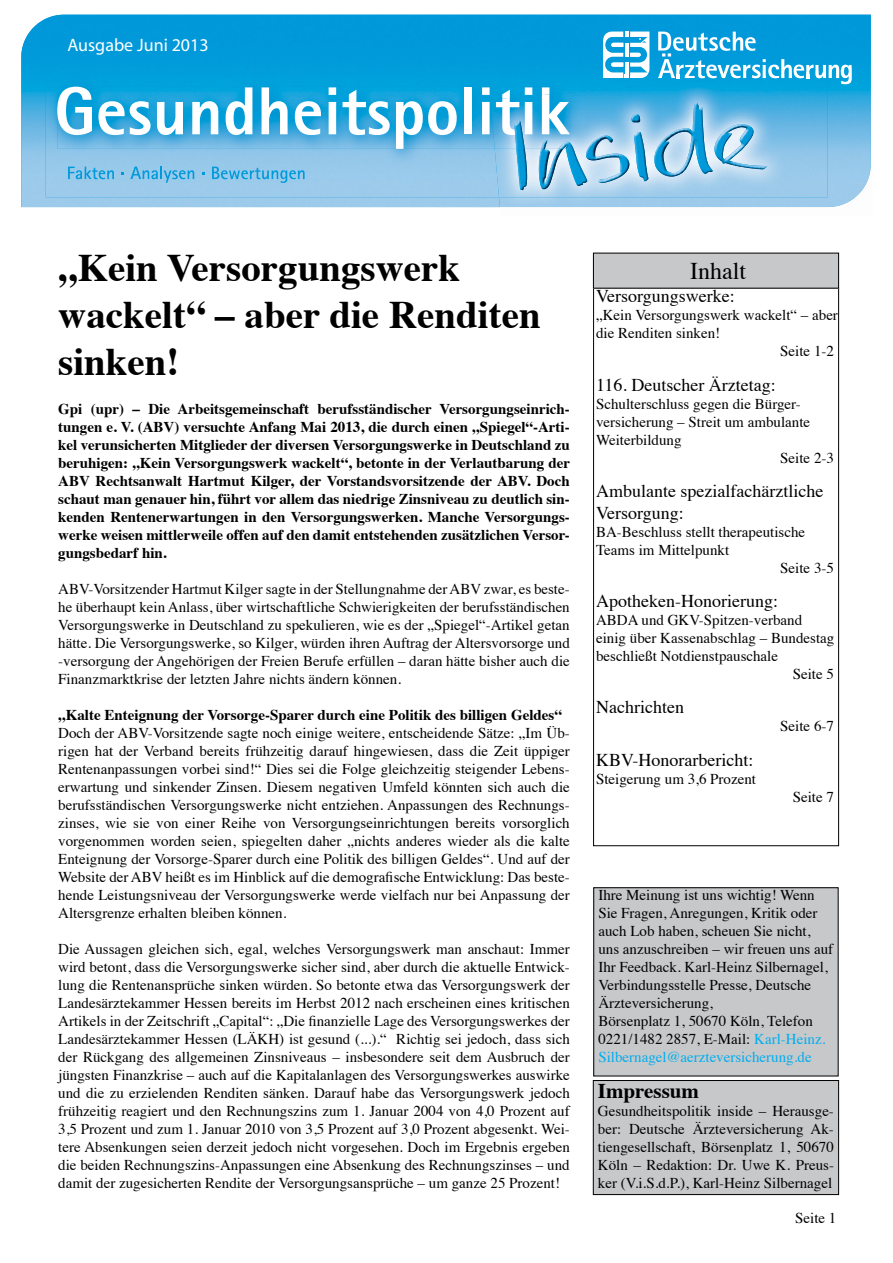
<style>
.page{position:relative;width:893px;height:1263px;background:#fff}
.page>*{position:absolute;margin:0;border:0;box-sizing:border-box;transform-origin:0 0}
.t1{font:700 39px/46.8px "Times";color:#000}
.t2{font:24px "Times";color:#000}
.t3{font:700 21px "Times";color:#000}
.t4{font:18px/21.6px "Times";color:#000}
.t5{font:18px "Myriad";color:#fff}
.t6{font:15px/18px "Times";color:#000;text-align:justify}
.t7{font:700 15px/18px "Times";color:#000;text-align:justify}
.s1{color:#00aeef}
</style>
<div class="page">
<div style="left:593px;top:288px;width:246px;height:558px;border:1px solid #000"></div>
<div style="left:593px;top:253px;width:246px;height:35px;background:#c7c8ca"></div>
<img style="left:21px;top:15px;width:785px;height:192px">
<img style="left:46px;top:75px;width:449px;height:122px">
<svg style="left:603px;top:31px;width:47px;height:35px"></svg>
<img style="left:67px;top:167px;width:145px;height:16px">
<svg style="left:68px;top:167px;width:46px;height:12px"></svg>
<svg style="left:130px;top:167px;width:64px;height:16px"></svg>
<svg style="left:212px;top:167px;width:93px;height:16px"></svg>
<img style="left:57px;top:87px;width:438px;height:62px">
<svg style="left:57px;top:87px;width:35px;height:48px"></svg>
<svg style="left:98px;top:101px;width:53px;height:34px"></svg>
<svg style="left:157px;top:102px;width:26px;height:33px"></svg>
<svg style="left:192px;top:101px;width:26px;height:33px"></svg>
<svg style="left:226px;top:87px;width:26px;height:48px"></svg>
<svg style="left:262px;top:87px;width:26px;height:47px"></svg>
<svg style="left:295px;top:101px;width:26px;height:34px"></svg>
<svg style="left:329px;top:87px;width:7px;height:47px"></svg>
<svg style="left:343px;top:90px;width:47px;height:45px"></svg>
<svg style="left:396px;top:101px;width:61px;height:48px"></svg>
<div style="left:464px;top:87px;width:8px;height:47px;background:#fff"></div>
<svg style="left:482px;top:87px;width:8px;height:47px"></svg>
<img style="left:499px;top:66px;width:372px;height:141px">
<img style="left:495px;top:75px;width:333px;height:122px">
<svg style="left:658px;top:32px;width:194px;height:52px;background:#34afe1"></svg>
<img style="left:570px;top:127px;width:176px;height:57px">
<img style="left:490px;top:93px;width:80px;height:56px">
<img style="left:519px;top:94px;width:51px;height:41px">
<img style="left:516px;top:149px;width:11px;height:41px">
<img style="left:514px;top:121px;width:11px;height:28px">
<svg style="left:496px;top:90px;width:23px;height:45px"></svg>
<img style="left:539px;top:143px;width:48px;height:46px">
<img style="left:541px;top:141px;width:29px;height:8px">
<img style="left:586px;top:132px;width:62px;height:51px">
<img style="left:654px;top:103px;width:59px;height:74px">
<img style="left:631px;top:114px;width:135px;height:55px">
<div style="left:593px;top:1080px;width:246px;height:114px;background:#c7c8ca"></div>
<div style="left:593px;top:1080px;width:246px;height:115px;border:1px solid #000"></div>
<div style="left:594px;top:888px;width:244px;height:188px;background:#c7c8ca"></div>
<div style="left:593px;top:887px;width:245px;height:189px;border:1px solid #000"></div>
<p class="t5" style="left:67px;top:36px;width:143px">Ausgabe Juni 2013</p>
<h1 class="t1" style="left:58px;top:241px;width:484px">„Kein Versorgungswerk wackelt“ – aber die Renditen sinken!</h1>
<p class="t7" style="left:58px;top:398px;width:513px">Gpi (upr) – Die Arbeitsgemeinschaft berufsständischer Versorgungseinrich&shy;tungen e. V. (ABV) versuchte Anfang Mai 2013, die durch einen „Spiegel“-Arti&shy;kel verunsicherten Mitglieder der diversen Versorgungswerke in Deutschland zu beruhigen: „Kein Versorgungswerk wackelt“, betonte in der Verlautbarung der ABV Rechtsanwalt Hartmut Kilger, der Vorstandsvorsitzende der ABV. Doch schaut man genauer hin, führt vor allem das niedrige Zinsniveau zu deutlich sin&shy;kenden Rentenerwartungen in den Versorgungswerken. Manche Versorgungs&shy;werke weisen mittlerweile offen auf den damit entstehenden zusätzlichen Versor&shy;gungsbedarf hin.</p>
<p class="t6" style="left:58px;top:579px;width:513px">ABV-Vorsitzender Hartmut Kilger sagte in der Stellungnahme der ABV zwar, es beste&shy;he überhaupt kein Anlass, über wirtschaftliche Schwierigkeiten der berufsständischen Versorgungswerke in Deutschland zu spekulieren, wie es der „Spiegel“-Artikel getan hätte. Die Versorgungswerke, so Kilger, würden ihren Auftrag der Altersvorsorge und -versorgung der Angehörigen der Freien Berufe erfüllen – daran hätte bisher auch die Finanzmarktkrise der letzten Jahre nichts ändern können.</p>
<p class="t7" style="left:58px;top:704px;width:505px">„Kalte Enteignung der Vorsorge-Sparer durch eine Politik des billigen Geldes“</p>
<p class="t6" style="left:58px;top:723px;width:513px">Doch der ABV-Vorsitzende sagte noch einige weitere, entscheidende Sätze: „Im Üb&shy;rigen hat der Verband bereits frühzeitig darauf hingewiesen, dass die Zeit üppiger Rentenanpassungen vorbei sind!“ Dies sei die Folge gleichzeitig steigender Lebens&shy;erwartung und sinkender Zinsen. Diesem negativen Umfeld könnten sich auch die berufsständischen Versorgungswerke nicht entziehen. Anpassungen des Rechnungs&shy;zinses, wie sie von einer Reihe von Versorgungseinrichtungen bereits vorsorglich vorgenommen worden seien, spiegelten daher „nichts anderes wieder als die kalte Enteignung der Vorsorge-Sparer durch eine Politik des billigen Geldes“. Und auf der Website der ABV heißt es im Hinblick auf die demografische Entwicklung: Das beste&shy;hende Leistungsniveau der Versorgungswerke werde vielfach nur bei Anpassung der Altersgrenze erhalten bleiben können.</p>
<p class="t6" style="left:58px;top:939px;width:513px">Die Aussagen gleichen sich, egal, welches Versorgungswerk man anschaut: Immer wird betont, dass die Versorgungswerke sicher sind, aber durch die aktuelle Entwick&shy;lung die Rentenansprüche sinken würden. So betonte etwa das Versorgungswerk der Landesärztekammer Hessen bereits im Herbst 2012 nach erscheinen eines kritischen Artikels in der Zeitschrift „Capital“: „Die finanzielle Lage des Versorgungswerkes der Landesärztekammer Hessen (LÄKH) ist gesund (...).“ Richtig sei jedoch, dass sich der Rückgang des allgemeinen Zinsniveaus – insbesondere seit dem Ausbruch der jüngsten Finanzkrise – auch auf die Kapitalanlagen des Versorgungswerkes auswirke und die zu erzielenden Renditen sänken. Darauf habe das Versorgungswerk jedoch frühzeitig reagiert und den Rechnungszins zum 1. Januar 2004 von 4,0 Prozent auf 3,5 Prozent und zum 1. Januar 2010 von 3,5 Prozent auf 3,0 Prozent abgesenkt. Wei&shy;tere Absenkungen seien derzeit jedoch nicht vorgesehen. Doch im Ergebnis ergeben die beiden Rechnungszins-Anpassungen eine Absenkung des Rechnungszinses – und damit der zugesicherten Rendite der Versorgungsansprüche – um ganze 25 Prozent!</p>
<h2 class="t2" style="left:690px;top:248px;width:57px">Inhalt</h2>
<p class="t4" style="left:596px;top:284px;width:140px">Versorgungswerke:</p>
<p class="t6" style="left:596px;top:305px;width:243px">„Kein Versorgungswerk wackelt“ – aber</p>
<p class="t6" style="left:596px;top:323px;width:126px">die Renditen sinken!</p>
<p class="t6" style="left:780px;top:341px;width:55px">Seite 1-2</p>
<p class="t4" style="left:596px;top:372px;width:181px">116. Deutscher Ärztetag:</p>
<p class="t6" style="left:596px;top:393px;width:206px">Schulterschluss gegen die Bürger-</p>
<p class="t6" style="left:596px;top:411px;width:216px">versicherung – Streit um ambulante</p>
<p class="t6" style="left:596px;top:429px;width:87px">Weiterbildung</p>
<p class="t6" style="left:780px;top:447px;width:55px">Seite 2-3</p>
<p class="t4" style="left:596px;top:479px;width:229px">Ambulante spezialfachärztliche<br>Versorgung:</p>
<p class="t6" style="left:596px;top:521px;width:211px">BA-Beschluss stellt therapeutische</p>
<p class="t6" style="left:596px;top:539px;width:135px">Teams im Mittelpunkt</p>
<p class="t6" style="left:780px;top:557px;width:55px">Seite 3-5</p>
<p class="t4" style="left:596px;top:589px;width:183px">Apotheken-Honorierung:</p>
<p class="t6" style="left:596px;top:610px;width:208px">ABDA und GKV-Spitzen-verband</p>
<p class="t6" style="left:596px;top:628px;width:240px">einig über Kassenabschlag – Bundestag</p>
<p class="t6" style="left:596px;top:646px;width:184px">beschließt Notdienstpauschale</p>
<p class="t6" style="left:793px;top:664px;width:43px">Seite 5</p>
<p class="t4" style="left:596px;top:695px;width:89px">Nachrichten</p>
<p class="t6" style="left:780px;top:716px;width:55px">Seite 6-7</p>
<p class="t4" style="left:596px;top:747px;width:159px">KBV-Honorarbericht:</p>
<p class="t6" style="left:596px;top:768px;width:161px">Steigerung um 3,6 Prozent</p>
<p class="t6" style="left:793px;top:786px;width:43px">Seite 7</p>
<p class="t6" style="left:598px;top:885px;width:236px;text-align:left">Ihre Meinung ist uns wichtig! Wenn Sie Fragen, Anregungen, Kritik oder auch Lob haben, scheuen Sie nicht, uns anzuschreiben – wir freuen uns auf Ihr Feedback. Karl-Heinz Silbernagel, Verbindungsstelle Presse, Deutsche Ärzteversicherung,<br>Börsenplatz 1, 50670 Köln, Telefon 0221/1482 2857, E-Mail: <span class="s1">Karl-Heinz.<br>Silbernagel@aerzteversicherung.de</span></p>
<h3 class="t3" style="left:598px;top:1071px;width:103px">Impressum</h3>
<p class="t6" style="left:598px;top:1101px;width:238px">Gesundheitspolitik inside – Herausge&shy;ber: Deutsche Ärzteversicherung Ak&shy;tiengesellschaft, Börsenplatz 1, 50670<br>Köln – Redaktion: Dr. Uwe K. Preus&shy;ker (V.i.S.d.P.), Karl-Heinz Silbernagel</p>
<p class="t6" style="left:795px;top:1207px;width:43px">Seite 1</p>
</div>
